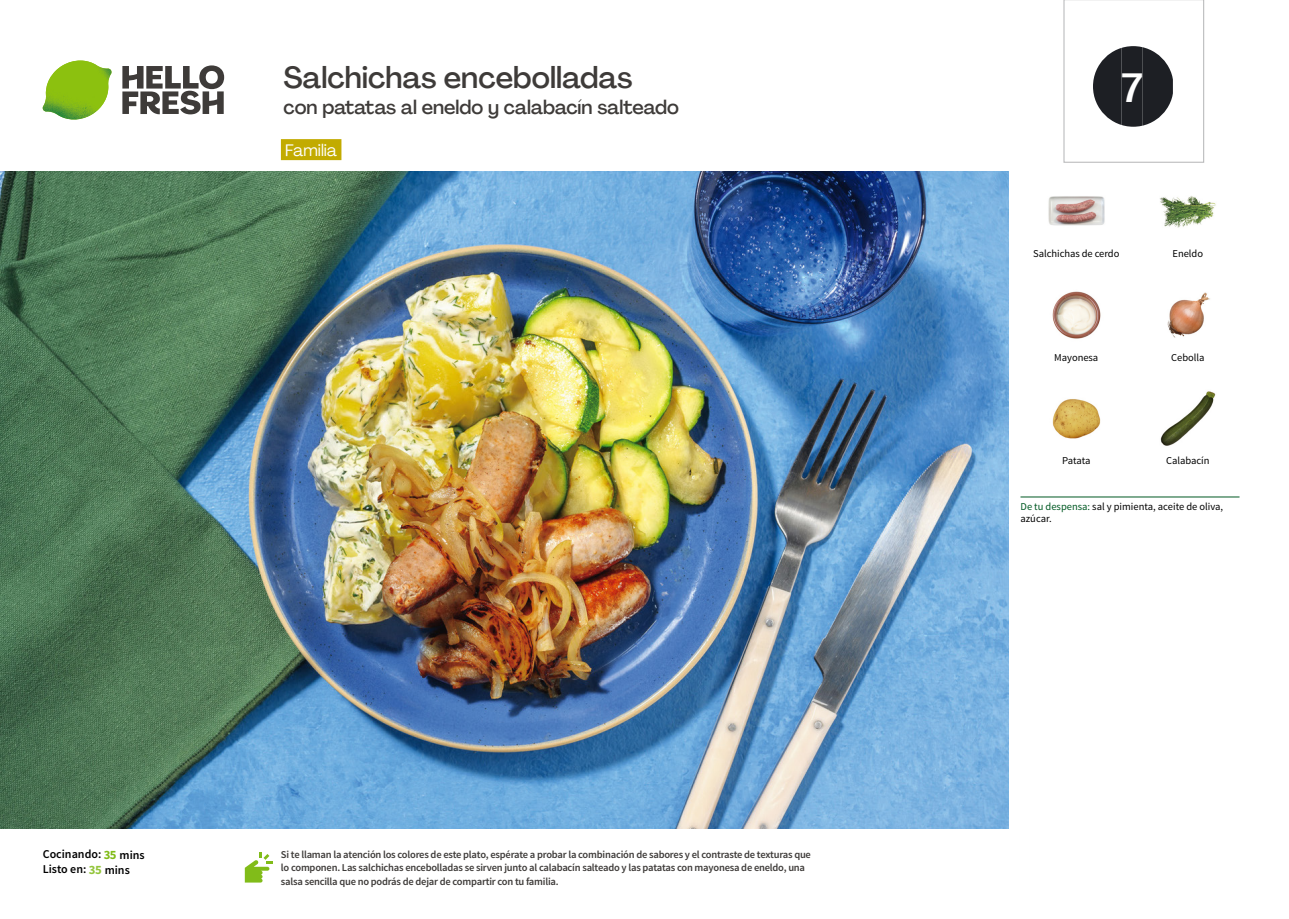
<style>
.page{position:relative;width:1289px;height:919px;background:#fff}
.page>*{position:absolute;margin:0;border:0;box-sizing:border-box;transform-origin:0 0}
.t1{font:500 40.5px "Agrandir";color:#fff}
.t2{font:500 30px "Agrandir";color:#3e3b39}
.t3{font:500 19.5px "Agrandir";color:#3e3b39}
.t4{font:16.5px "Agrandir";color:#fff}
.t5{font:600 12px/15px "Source Sans Pro";color:#000}
.t6{font:600 10.5px/13.5px "Source Sans Pro";letter-spacing:-.02em;color:#3e3b39}
.t7{font:10.5px/12px "Source Sans Pro";letter-spacing:-.005em;color:#000}
.s1{font-weight:700;font-size:12.75px;color:#81bc19}
.s2{font-weight:700;font-size:12.75px;color:#93c53b}
.s3{color:#005923}
</style>
<div class="page">
<svg style="left:122px;top:65px;width:102px;height:49px"></svg>
<svg style="left:58px;top:60px;width:54px;height:60px"></svg>
<img style="left:56px;top:61px;width:55px;height:54px">
<img style="left:43px;top:61px;width:37px;height:53px">
<div style="left:281px;top:139px;width:60px;height:21px;background:#c2ab00"></div>
<img style="left:0;top:172px;width:1008px;height:656px">
<hr style="left:1020px;top:496px;width:219px;height:1px;background:#005923">
<svg style="left:245px;top:852px;width:28px;height:30px"></svg>
<img style="left:1048px;top:196px;width:56px;height:30px">
<img style="left:1160px;top:196px;width:56px;height:32px">
<img style="left:1167px;top:292px;width:43px;height:46px">
<img style="left:1052px;top:291px;width:49px;height:48px">
<img style="left:1160px;top:391px;width:56px;height:55px">
<img style="left:1052px;top:399px;width:49px;height:40px">
<svg style="left:1063px;top:0;width:141px;height:163px"></svg>
<h2 class="t2" style="left:283px;top:59px;width:350px">Salchichas encebolladas</h2>
<h3 class="t3" style="left:283px;top:95px;width:397px">con patatas al eneldo y calabacín salteado</h3>
<h3 class="t4" style="left:285px;top:140px;width:53px">Familia</h3>
<p class="t5" style="left:43px;top:847px;width:103px">Cocinando: <span class="s1">35</span> mins<br>Listo en: <span class="s2">35</span> mins</p>
<p class="t6" style="left:281px;top:847px;width:531px">Si te llaman la atención los colores de este plato, espérate a probar la combinación de sabores y el contraste de texturas que lo componen. Las salchichas encebolladas se sirven junto al calabacín salteado y las patatas con mayonesa de eneldo, una salsa sencilla que no podrás de dejar de compartir con tu familia.</p>
<h1 class="t1" style="left:1121px;top:63px;width:23px">7</h1>
<p class="t7" style="left:1033px;top:247px;width:88px">Salchichas de cerdo</p>
<p class="t7" style="left:1172px;top:247px;width:32px">Eneldo</p>
<p class="t7" style="left:1054px;top:352px;width:45px">Mayonesa</p>
<p class="t7" style="left:1171px;top:352px;width:35px">Cebolla</p>
<p class="t7" style="left:1062px;top:454px;width:30px">Patata</p>
<p class="t7" style="left:1166px;top:454px;width:45px">Calabacín</p>
<p class="t7" style="left:1020px;top:501px;width:204px"><span class="s3">De tu despensa:</span> sal y pimienta, aceite de oliva, azúcar.</p>
</div>
